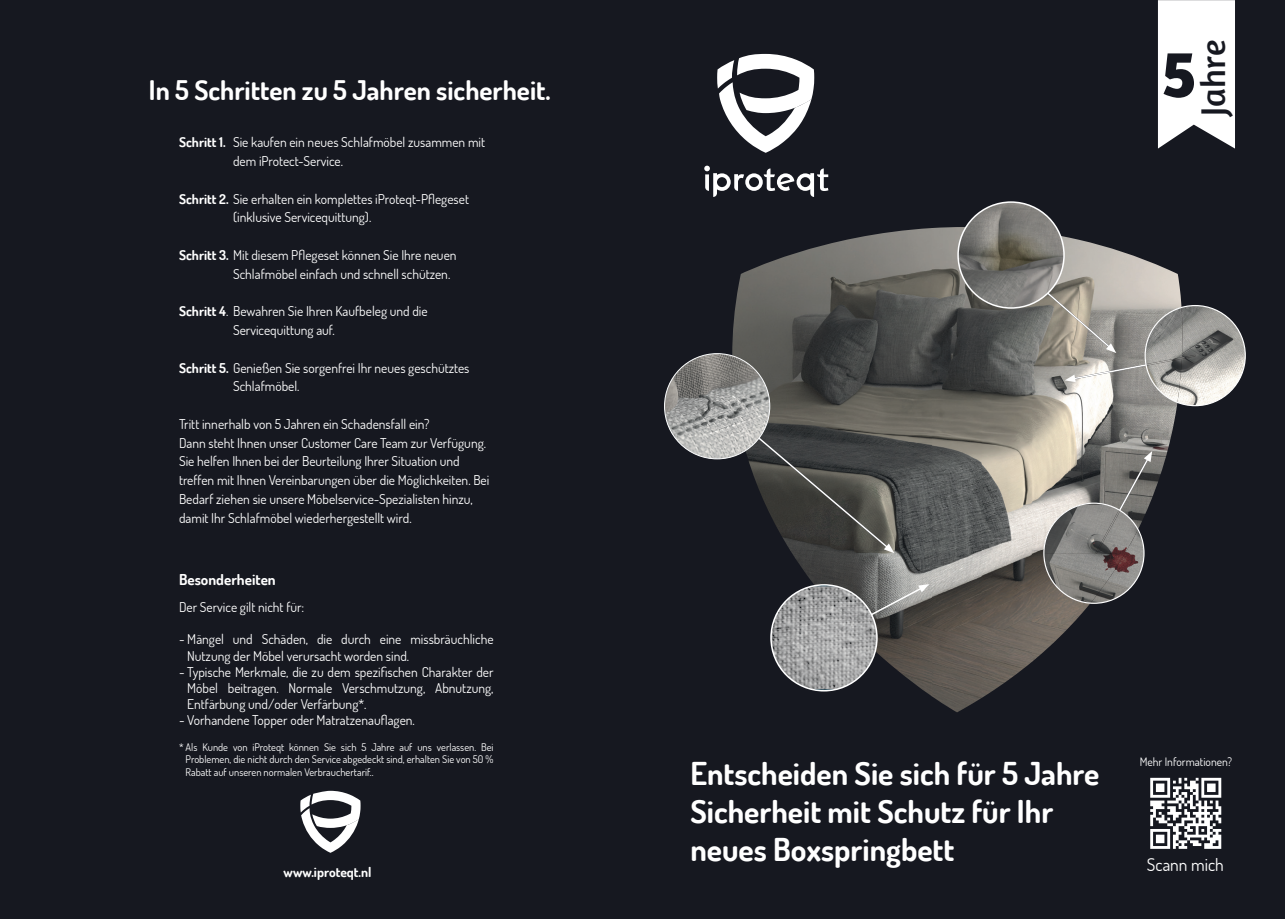
<style>
.page{position:relative;width:1285px;height:919px;background:#fff}
.page>*{position:absolute;margin:0;border:0;box-sizing:border-box;transform-origin:0 0}
.t1{font:700 68.4px "Amaranth";color:#161820}
.t2{font:34.95px "Amaranth";color:#161820}
.t3{font:700 31.5px/37.8px "Dosis";color:#fff}
.t4{font:700 27px "Dosis";color:#fff}
.t5{font:17.4px "Dosis";color:#fff}
.t6{font:700 15px "Dosis";color:#fff}
.t7{font:13.5px/18.8px "Dosis";color:#fff}
.t8{font:700 13.5px "Dosis";color:#fff}
.t9{font:11.7px "Dosis";color:#fff}
.t10{font:10.5px/12.6px "Dosis";color:#fff;text-align:justify}
.s1{font-weight:700}
</style>
<div class="page">
<div style="left:0;top:0;width:1284px;height:918px;background:#161820"></div>
<svg style="left:1158px;top:0;width:76px;height:148px;background:#ececed"></svg>
<svg style="left:1150px;top:777px;width:70px;height:71px"></svg>
<svg style="left:704px;top:166px;width:124px;height:31px"></svg>
<svg style="left:717px;top:54px;width:97px;height:99px"></svg>
<svg style="left:300px;top:790px;width:60px;height:62px"></svg>
<img style="left:732px;top:228px;width:199px;height:214px">
<img style="left:931px;top:227px;width:50px;height:485px">
<img style="left:1031px;top:406px;width:146px;height:144px">
<img style="left:981px;top:406px;width:50px;height:292px">
<img style="left:894px;top:442px;width:37px;height:108px">
<img style="left:792px;top:550px;width:139px;height:108px">
<img style="left:1031px;top:550px;width:59px;height:108px">
<img style="left:925px;top:658px;width:6px;height:38px">
<svg style="left:1031px;top:658px;width:4px;height:4px"></svg>
<svg style="left:664px;top:353px;width:230px;height:200px"></svg>
<svg style="left:957px;top:201px;width:288px;height:205px"></svg>
<svg style="left:770px;top:584px;width:159px;height:107px"></svg>
<svg style="left:1043px;top:451px;width:108px;height:153px;background:#7f7c79"></svg>
<h3 class="t4" style="left:149px;top:72px;width:403px">In 5 Schritten zu 5 Jahren sicherheit.</h3>
<p class="t7" style="left:233px;top:133px;width:253px;text-indent:-54px"><span class="s1">Schritt 1.</span> Sie kaufen ein neues Schlafmöbel zusammen mit dem iProtect-Service.</p>
<p class="t7" style="left:233px;top:189px;width:237px;text-indent:-54px"><span class="s1">Schritt 2.</span> Sie erhalten ein komplettes iProteqt-Pflegeset (inklusive Servicequittung).</p>
<p class="t7" style="left:233px;top:245px;width:225px;text-indent:-54px"><span class="s1">Schritt 3.</span> Mit diesem Pflegeset können Sie Ihre neuen<br>Schlafmöbel einfach und schnell schützen.</p>
<p class="t7" style="left:233px;top:301px;width:196px;text-indent:-54px"><span class="s1">Schritt 4</span>. Bewahren Sie Ihren Kaufbeleg und die<br>Servicequittung auf.</p>
<p class="t7" style="left:233px;top:358px;width:238px;text-indent:-54px"><span class="s1">Schritt 5.</span> Genießen Sie sorgenfrei Ihr neues geschütztes<br>Schlafmöbel.</p>
<p class="t7" style="left:179px;top:414px;width:312px">Tritt innerhalb von 5 Jahren ein Schadensfall ein?<br>Dann steht Ihnen unser Customer Care Team zur Verfügung.<br>Sie helfen Ihnen bei der Beurteilung Ihrer Situation und treffen mit Ihnen Vereinbarungen über die Möglichkeiten. Bei Bedarf ziehen sie unsere Möbelservice-Spezialisten hinzu, damit Ihr Schlafmöbel wiederhergestellt wird.</p>
<p class="t6" style="left:179px;top:569px;width:98px">Besonderheiten</p>
<p class="t7" style="left:179px;top:597px;width:127px">Der Service gilt nicht für:</p>
<p class="t7" style="left:187px;top:631px;width:308px;line-height:16.2px;text-indent:-8px">- Mängel und Schäden, die durch eine missbräuchliche<br>Nutzung der Möbel verursacht worden sind.</p>
<p class="t7" style="left:187px;top:663px;width:308px;line-height:16.2px;text-align:justify;text-indent:-8px">- Typische Merkmale, die zu dem spezifischen Charakter der Möbel beitragen. Normale Verschmutzung, Abnutzung, Entfärbung und/oder Verfärbung*.</p>
<p class="t7" style="left:179px;top:710px;width:237px">- Vorhandene Topper oder Matratzenauflagen.</p>
<p class="t10" style="left:186px;top:740px;width:309px;text-indent:-7px">* Als Kunde von iProteqt können Sie sich 5 Jahre auf uns verlassen. Bei Problemen, die nicht durch den Service abgedeckt sind, erhalten Sie von 50 % Rabatt auf unseren normalen Verbrauchertarif..</p>
<p class="t8" style="left:283px;top:863px;width:89px">www.iproteqt.nl</p>
<h2 class="t2" style="left:1192px;top:116px;width:77px;rotate:-90deg">Jahre</h2>
<h1 class="t1" style="left:1160px;top:30px;width:37px">5</h1>
<h3 class="t3" style="left:690px;top:753px;width:410px">Entscheiden Sie sich für 5 Jahre<br>Sicherheit mit Schutz für Ihr neues Boxspringbett</h3>
<p class="t9" style="left:1139px;top:754px;width:94px">Mehr Informationen?</p>
<p class="t5" style="left:1146px;top:852px;width:79px">Scann mich</p>
</div>
